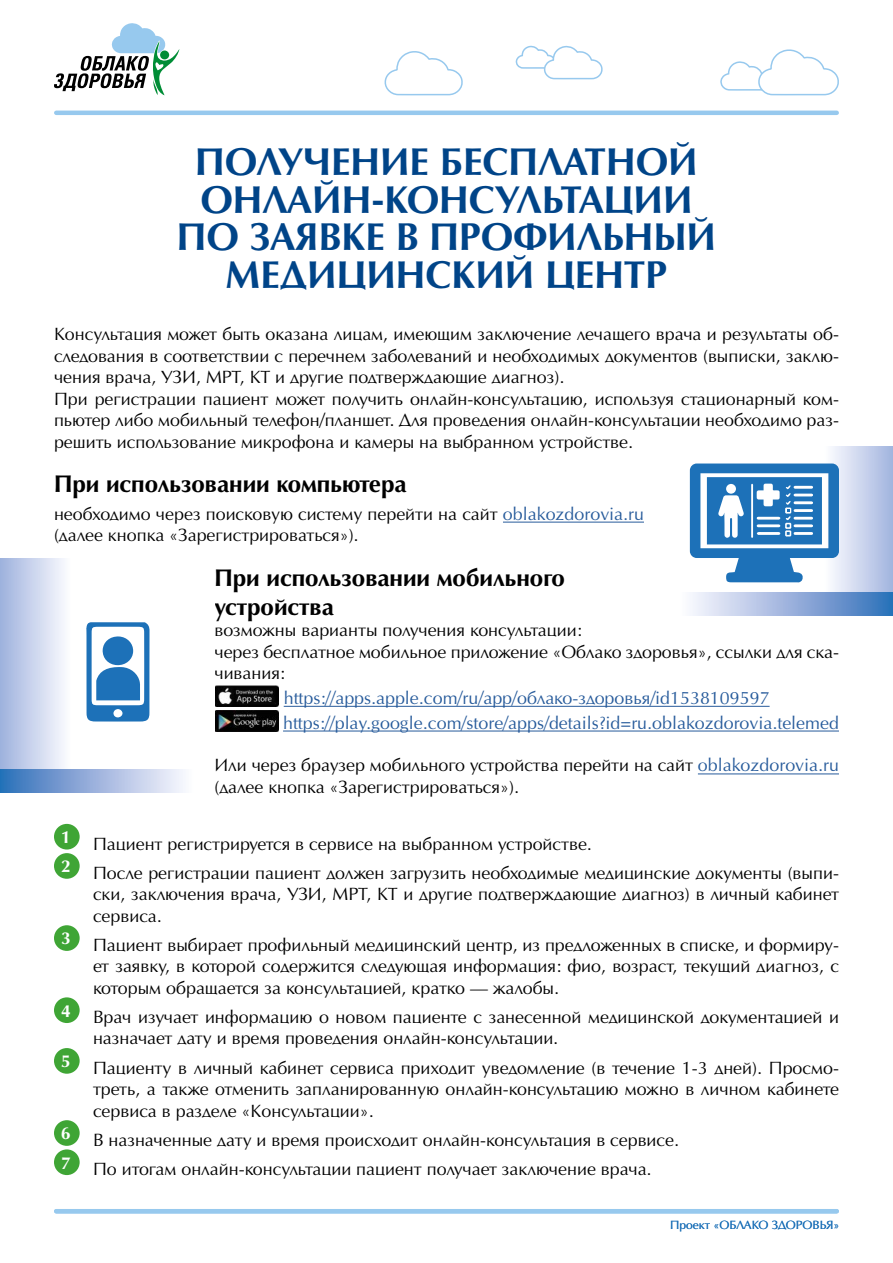
<style>
.page{position:relative;width:893px;height:1263px;background:#fff}
.page>*{position:absolute;margin:0;border:0;box-sizing:border-box;transform-origin:0 0}
.t1{font:700 39px/37.5px "AG Opus HRC";color:#048;text-align:center}
.t2{font:700 24.3px/29.1px "AG Opus HRC";color:#000}
.t3{font:17.85px/21.5px "AG Opus HRC";color:#000}
.t4{font:17.85px/24.8px "AG Opus HRC";color:#275b9b}
.t5{font:12px "AG Opus HRC";color:#1d71b8}
.s1{color:#275b9b}
</style>
<div class="page">
<hr style="left:56px;top:111px;width:781px;height:4px;background:#97c9ee">
<svg style="left:384px;top:51px;width:79px;height:45px"></svg>
<svg style="left:515px;top:45px;width:88px;height:35px"></svg>
<svg style="left:54px;top:23px;width:125px;height:72px"></svg>
<svg style="left:720px;top:49px;width:119px;height:47px"></svg>
<hr style="left:503px;top:522px;width:141px;height:1px;background:#275b9b">
<hr style="left:284px;top:706px;width:486px;height:1px;background:#275b9b">
<hr style="left:283px;top:731px;width:556px;height:1px;background:#275b9b">
<hr style="left:698px;top:773px;width:141px;height:1px;background:#275b9b">
<img style="left:215px;top:686px;width:64px;height:21px">
<img style="left:215px;top:710px;width:64px;height:21px">
<div style="left:54px;top:824px;width:26px;height:25px;background:#3fa535;border-radius:50%"></div>
<div style="left:54px;top:853px;width:26px;height:26px;background:#3fa535;border-radius:50%"></div>
<div style="left:54px;top:925px;width:26px;height:26px;background:#3fa535;border-radius:50%"></div>
<div style="left:54px;top:997px;width:26px;height:26px;background:#3fa535;border-radius:50%"></div>
<div style="left:54px;top:1048px;width:26px;height:26px;background:#3fa535;border-radius:50%"></div>
<div style="left:54px;top:1120px;width:26px;height:26px;background:#3fa535;border-radius:50%"></div>
<div style="left:54px;top:1149px;width:26px;height:26px;background:#3fa535;border-radius:50%"></div>
<hr style="left:56px;top:1209px;width:781px;height:4px;background:#97c9ee">
<svg style="left:86px;top:622px;width:64px;height:99px"></svg>
<div style="left:102px;top:636px;width:31px;height:29px;background:#1d71b8;border-radius:50%"></div>
<div style="left:823px;top:446px;width:70px;height:147px;background:linear-gradient(to right,#fff,#a4b6df)"></div>
<div style="left:0;top:558px;width:71px;height:212px;background:linear-gradient(to right,#9eb2dd,#fefeff)"></div>
<div style="left:679px;top:593px;width:214px;height:22px;background:linear-gradient(to right,#fffdff,#336fba)"></div>
<div style="left:0;top:770px;width:194px;height:22px;background:linear-gradient(to right,#316eb9,#fffbff)"></div>
<svg style="left:690px;top:463px;width:149px;height:119px"></svg>
<h1 class="t1" style="left:177px;top:143px;width:541px">ПОЛУЧЕНИЕ БЕСПЛАТНОЙ<br>ОНЛАЙН-КОНСУЛЬТАЦИИ<br>ПО ЗАЯВКЕ В ПРОФИЛЬНЫЙ<br>МЕДИЦИНСКИЙ ЦЕНТР</h1>
<p class="t3" style="left:54px;top:324px;width:786px">Консультация может быть оказана лицам, имеющим заключение лечащего врача и результаты об&shy;следования в соответствии с перечнем заболеваний и необходимых документов (выписки, заклю&shy;чения врача, УЗИ, МРТ, КТ и другие подтверждающие диагноз).<br>При регистрации пациент может получить онлайн-консультацию, используя стационарный ком&shy;пьютер либо мобильный телефон/планшет. Для проведения онлайн-консультации необходимо раз&shy;решить использование микрофона и камеры на выбранном устройстве.</p>
<h2 class="t2" style="left:54px;top:469px;width:354px">При использовании компьютера</h2>
<p class="t3" style="left:54px;top:503px;width:592px">необходимо через поисковую систему перейти на сайт <span class="s1">oblakozdorovia.ru </span>(далее кнопка «Зарегистрироваться»).</p>
<h2 class="t2" style="left:214px;top:563px;width:352px">При использовании мобильного устройства</h2>
<p class="t3" style="left:214px;top:620px;width:626px">возможны варианты получения консультации:<br>через бесплатное мобильное приложение «Облако здоровья», ссылки для ска&shy;чивания:</p>
<p class="t4" style="left:283px;top:685px;width:557px">https://apps.apple.com/ru/app/облако-здоровья/id1538109597 https://play.google.com/store/apps/details?id=ru.oblakozdorovia.telemed</p>
<p class="t3" style="left:214px;top:755px;width:626px">Или через браузер мобильного устройства перейти на сайт <span class="s1">oblakozdorovia.ru </span>(далее кнопка «Зарегистрироваться»).</p>
<p class="t3" style="left:61px;top:829px;width:779px;line-height:29.2px"><sup>1</sup> Пациент регистрируется в сервисе на выбранном устройстве.<br><sup>2</sup> После регистрации пациент должен загрузить необходимые медицинские документы (выпи-</p>
<p class="t3" style="left:93px;top:884px;width:747px">ски, заключения врача, УЗИ, МРТ, КТ и другие подтверждающие диагноз) в личный кабинет сервиса.</p>
<p class="t3" style="left:93px;top:934px;width:747px;text-align:justify;text-indent:-32px"><sup>3</sup> Пациент выбирает профильный медицинский центр, из предложенных в списке, и формиру&shy;ет заявку, в которой содержится следующая информация: фио, возраст, текущий диагноз, с которым обращается за консультацией, кратко — жалобы.</p>
<p class="t3" style="left:93px;top:1006px;width:747px;text-indent:-32px"><sup>4</sup> Врач изучает информацию о новом пациенте с занесенной медицинской документацией и назначает дату и время проведения онлайн-консультации.</p>
<p class="t3" style="left:93px;top:1057px;width:747px;text-align:justify;text-indent:-32px"><sup>5</sup> Пациенту в личный кабинет сервиса приходит уведомление (в течение 1-3 дней). Просмо&shy;треть, а также отменить запланированную онлайн-консультацию можно в личном кабинете сервиса в разделе «Консультации».</p>
<p class="t3" style="left:61px;top:1125px;width:619px;line-height:29.2px"><sup>6</sup> В назначенные дату и время происходит онлайн-консультация в сервисе.<br><sup>7</sup> По итогам онлайн-консультации пациент получает заключение врача.</p>
<p class="t5" style="left:670px;top:1218px;width:171px">Проект «ОБЛАКО ЗДОРОВЬЯ»</p>
</div>
